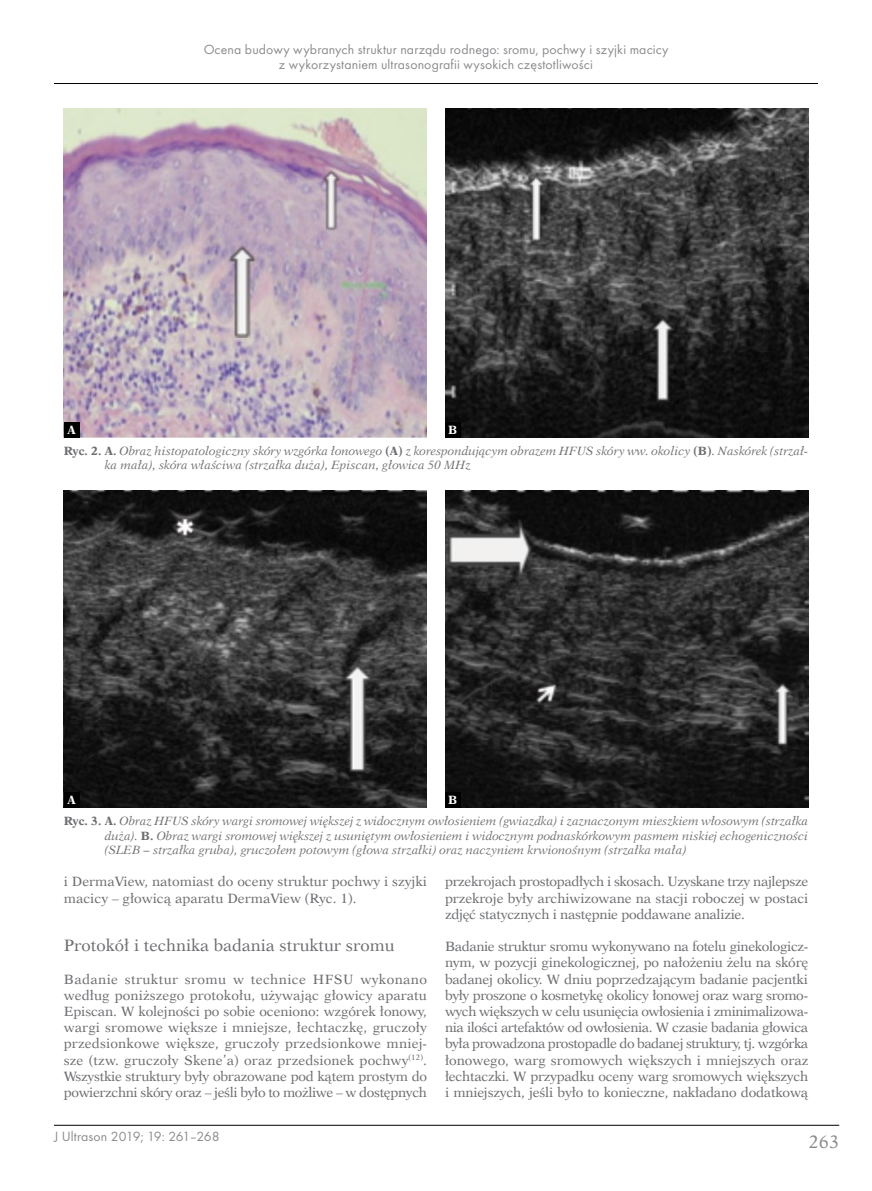
<style>
.page{position:relative;width:872px;height:1191px;background:#fff}
.page>*{position:absolute;margin:0;border:0;box-sizing:border-box;transform-origin:0 0}
.t1{font:18px "Dutch 823 EU Normal";color:#6d6e71}
._2st_Srodtytul_PL_An{font:16.5px "Dutch 823 EU Normal";color:#6d6e71}
.t2{font:13.8px/14.4px "Futura TCE";letter-spacing:.01em;color:#6d6e71;text-align:center}
.BPL_-_Body_PL{font:13.5px/16.2px "Dutch 823 EU Normal";letter-spacing:-.015em;color:#6d6e71;text-align:justify}
.Normalny{font:12px/14.4px "Dutch 823 EU Italic";color:#6d6e71}
.Normalny-2{font:12px "Dutch 823 EU Bold";color:#fff}
.s1{font-family:"Dutch 823 EU Bold"}
</style>
<div class="page">
<hr style="left:54px;top:1125px;width:785px;height:1px;background:#000">
<hr style="left:54px;top:83px;width:764px;height:1px;background:#000">
<img style="left:64px;top:108px;width:363px;height:329px">
<div style="left:64px;top:422px;width:15px;height:15px;background:#000"></div>
<img style="left:445px;top:108px;width:363px;height:329px">
<div style="left:445px;top:422px;width:15px;height:15px;background:#000"></div>
<img style="left:64px;top:490px;width:363px;height:317px">
<img style="left:445px;top:490px;width:363px;height:317px">
<div style="left:64px;top:792px;width:15px;height:15px;background:#000"></div>
<div style="left:445px;top:792px;width:15px;height:15px;background:#000"></div>
<p class="t2" style="left:203px;top:42px;width:466px">Ocena budowy wybranych struktur narządu rodnego: sromu, pochwy i szyjki macicy z wykorzystaniem ultrasonografii wysokich częstotliwości</p>
<p class="Normalny-2" style="left:67px;top:423px;width:10px">A</p>
<p class="Normalny-2" style="left:448px;top:423px;width:11px">B</p>
<p class="Normalny" style="left:105px;top:444px;width:705px;text-indent:-41px"><span class="s1">Ryc. 2. A.</span> Obraz histopatologiczny skóry wzgórka łonowego <span class="s1">(A)</span> z korespondującym obrazem HFUS skóry ww. okolicy <span class="s1">(B)</span>. Naskórek (strzał&shy;ka mała), skóra właściwa (strzałka duża), Episcan, głowica 50 MHz</p>
<p class="Normalny-2" style="left:67px;top:793px;width:10px">A</p>
<p class="Normalny-2" style="left:448px;top:793px;width:11px">B</p>
<p class="Normalny" style="left:105px;top:814px;width:705px;text-align:justify;text-indent:-41px"><span class="s1">Ryc. 3. A.</span> Obraz HFUS skóry wargi sromowej większej z widocznym owłosieniem (gwiazdka) i zaznaczonym mieszkiem włosowym (strzałka duża). <span class="s1">B.</span> Obraz wargi sromowej większej z usuniętym owłosieniem i widocznym podnaskórkowym pasmem niskiej echogeniczności (SLEB – strzałka gruba), gruczołem potowym (głowa strzałki) oraz naczyniem krwionośnym (strzałka mała)</p>
<p class="BPL_-_Body_PL" style="left:64px;top:873px;width:365px">i DermaView, natomiast do oceny struktur pochwy i szyjki macicy – głowicą aparatu DermaView (Ryc. 1).</p>
<p class="_2st_Srodtytul_PL_An" style="left:64px;top:935px;width:332px">Protokół i technika badania struktur sromu</p>
<p class="BPL_-_Body_PL" style="left:64px;top:971px;width:365px">Badanie struktur sromu w technice HFSU wykonano według poniższego protokołu, używając głowicy aparatu Episcan. W kolejności po sobie oceniono: wzgórek łonowy, wargi sromowe większe i mniejsze, łechtaczkę, gruczoły przedsionkowe większe, gruczoły przedsionkowe mniej&shy;sze (tzw. gruczoły Skene’a) oraz przedsionek pochwy<sup>(12)</sup>.<br>Wszystkie struktury były obrazowane pod kątem prostym do powierzchni skóry oraz – jeśli było to możliwe – w dostępnych</p>
<p class="t2" style="left:54px;top:1128px;width:167px">J Ultrason 2019; 19: 261–268</p>
<p class="BPL_-_Body_PL" style="left:445px;top:873px;width:365px">przekrojach prostopadłych i skosach. Uzyskane trzy najlepsze przekroje były archiwizowane na stacji roboczej w postaci zdjęć statycznych i następnie poddawane analizie.</p>
<p class="BPL_-_Body_PL" style="left:445px;top:938px;width:365px">Badanie struktur sromu wykonywano na fotelu ginekologicz&shy;nym, w pozycji ginekologicznej, po nałożeniu żelu na skórę badanej okolicy. W dniu poprzedzającym badanie pacjentki były proszone o kosmetykę okolicy łonowej oraz warg sromo&shy;wych większych w celu usunięcia owłosienia i zminimalizowa&shy;nia ilości artefaktów od owłosienia. W czasie badania głowica była prowadzona prostopadle do badanej struktury, tj. wzgórka łonowego, warg sromowych większych i mniejszych oraz łechtaczki. W przypadku oceny warg sromowych większych i mniejszych, jeśli było to konieczne, nakładano dodatkową</p>
<h1 class="t1" style="left:808px;top:1131px;width:32px">263</h1>
</div>
